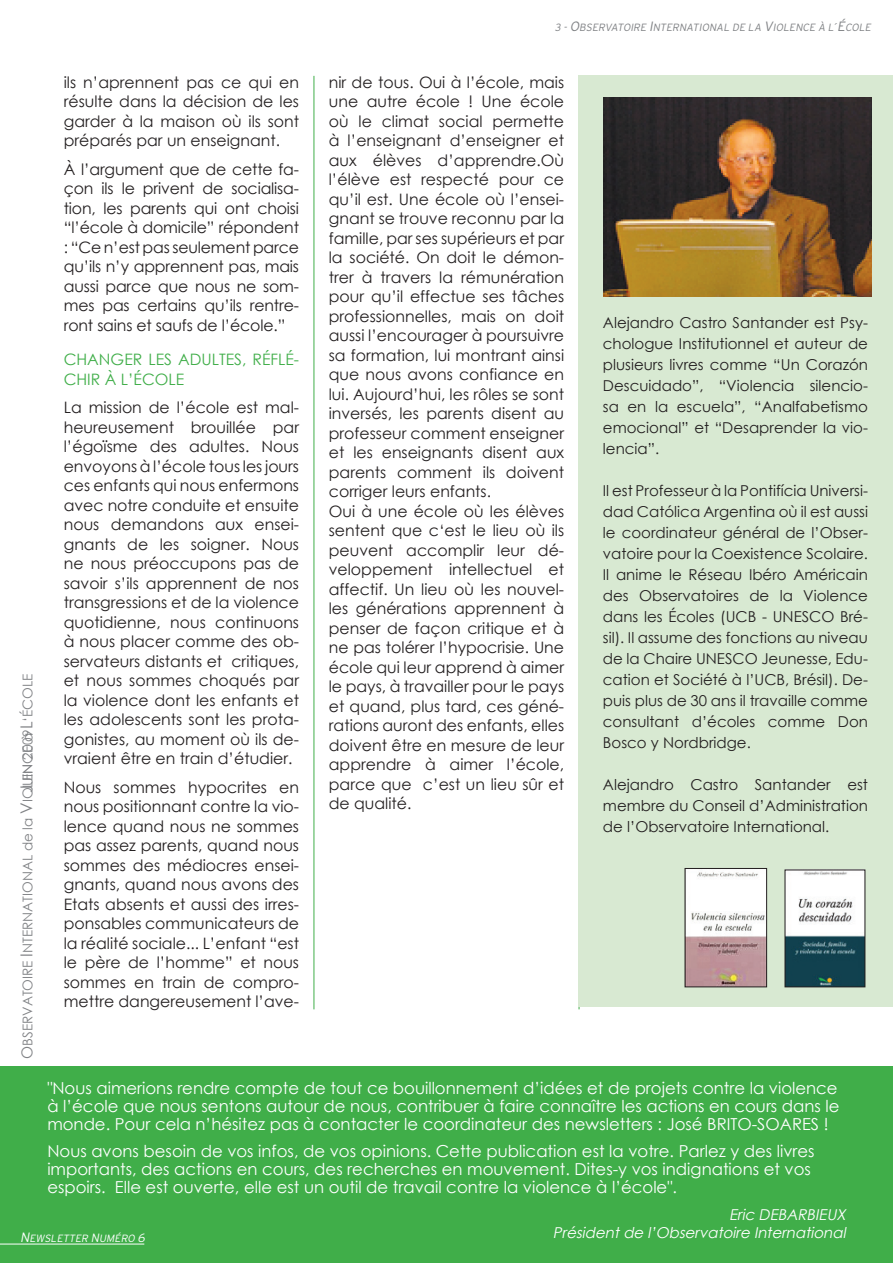
<style>
.page{position:relative;width:893px;height:1263px;background:#fff}
.page>*{position:absolute;margin:0;border:0;box-sizing:border-box;transform-origin:0 0}
.t1{font:16.5px/18px "Century Gothic";color:#fff;text-align:justify}
.t2{font:15.75px/19.5px "Century Gothic";color:#231f20;text-align:justify}
.t3{font:15.75px/19.5px "Century Gothic";color:#40ae49}
.t4{font:15px/21px "Century Gothic";color:#231f20;text-align:justify}
.t5{font:italic 15px "Century Gothic";color:#fff}
.t6{font:13.5px "Century Gothic";color:#808285}
.t7{font:italic 300 13.5px "Interstate";color:#fff}
.t8{font:italic 300 10.5px "Interstate";color:#808285}
.t9{font:italic 300 10.5px "Interstate";color:#fff}
.s1{font-size:13.5px}
.s2{font-size:15px}
.s3{font-size:16.5px}
.s4{font-size:12px}
</style>
<div class="page">
<hr style="left:314px;top:76px;width:1px;height:933px;background:#40ae49">
<hr style="left:579px;top:796px;width:1px;height:213px;background:#40ae49">
<div style="left:0;top:1066px;width:893px;height:197px;background:#40ae49"></div>
<div style="left:579px;top:76px;width:314px;height:931px;background:#d8e9d2"></div>
<img style="left:604px;top:97px;width:268px;height:199px">
<img style="left:687px;top:870px;width:78px;height:115px">
<div style="left:685px;top:868px;width:82px;height:119px;border:1px solid #231f20"></div>
<img style="left:786px;top:872px;width:77px;height:113px">
<div style="left:784px;top:870px;width:81px;height:117px;border:1px solid #231f20"></div>
<hr style="left:0;top:1244px;width:144px;height:1px;background:#fff">
<p class="t8" style="left:555px;top:23px;width:319px">3 - <span class="s1">O</span>BSERVATOIRE <span class="s1">I</span>NTERNATIONAL DE LA <span class="s1">V</span>IOLENCE À L´<span class="s1">É</span>COLE</p>
<p class="t6" style="left:19px;top:1059px;width:387px;rotate:-90deg"><span class="s2">O</span>BSERVATOIRE <span class="s3">I</span>NTERNATIONAL de la <span class="s3">V</span>IOLENCE à <span class="s3">L</span>‘ÉCOLE</p>
<p class="t6" style="left:19px;top:793px;width:65px;rotate:-90deg"><span class="s3">J</span>UI 2009</p>
<p class="t2" style="left:64px;top:72px;width:237px">ils n’aprennent pas ce qui en résulte dans la décision de les garder à la maison où ils sont préparés par un enseignant.</p>
<p class="t2" style="left:64px;top:159px;width:237px">À l’argument que de cette fa&shy;çon ils le privent de socialisa&shy;tion, les parents qui ont choisi “l’école à domicile” répondent : “Ce n’est pas seulement parce qu’ils n’y apprennent pas, mais aussi parce que nous ne som&shy;mes pas certains qu’ils rentre&shy;ront sains et saufs de l’école.”</p>
<p class="t3" style="left:64px;top:349px;width:237px">CHANGER LES ADULTES, RÉFLÉ-<br>CHIR À L’ÉCOLE</p>
<p class="t2" style="left:64px;top:397px;width:237px">La mission de l’école est mal&shy;heureusement brouillée par l’égoïsme des adultes. Nous envoyons à l’école tous les jours ces enfants qui nous enfermons avec notre conduite et ensuite nous demandons aux ensei&shy;gnants de les soigner. Nous ne nous préoccupons pas de savoir s’ils apprennent de nos transgressions et de la violence quotidienne, nous continuons à nous placer comme des ob&shy;servateurs distants et critiques, et nous sommes choqués par la violence dont les enfants et les adolescents sont les prota&shy;gonistes, au moment où ils de&shy;vraient être en train d’étudier.</p>
<p class="t2" style="left:64px;top:777px;width:237px">Nous sommes hypocrites en nous positionnant contre la vio&shy;lence quand nous ne sommes pas assez parents, quand nous sommes des médiocres ensei&shy;gnants, quand nous avons des Etats absents et aussi des irres&shy;ponsables communicateurs de la réalité sociale... L’enfant “est le père de l’homme” et nous sommes en train de compro&shy;mettre dangereusement l’ave-</p>
<p class="t2" style="left:329px;top:72px;width:237px;text-align:left">nir de tous. Oui à l’école, mais une autre école ! Une école où le climat social permette à l’enseignant d’enseigner et aux élèves d’apprendre.Où l’élève est respecté pour ce qu’il est. Une école où l’ensei&shy;gnant se trouve reconnu par la famille, par ses supérieurs et par la société. On doit le démon&shy;trer à travers la rémunération pour qu’il effectue ses tâches professionnelles, mais on doit aussi l’encourager à poursuivre sa formation, lui montrant ainsi que nous avons confiance en lui. Aujourd’hui, les rôles se sont inversés, les parents disent au professeur comment enseigner et les enseignants disent aux parents comment ils doivent corriger leurs enfants.<br>Oui à une école où les élèves sentent que c‘est le lieu où ils peuvent accomplir leur dé&shy;veloppement intellectuel et affectif. Un lieu où les nouvel&shy;les générations apprennent à penser de façon critique et à ne pas tolérer l’hypocrisie. Une école qui leur apprend à aimer le pays, à travailler pour le pays et quand, plus tard, ces géné&shy;rations auront des enfants, elles doivent être en mesure de leur apprendre à aimer l’école, parce que c’est un lieu sûr et de qualité.</p>
<p class="t4" style="left:603px;top:312px;width:267px">Alejandro Castro Santander est Psy&shy;chologue Institutionnel et auteur de plusieurs livres comme “Un Corazón Descuidado”, “Violencia silencio&shy;sa en la escuela”, “Analfabetismo emocional” et “Desaprender la vio&shy;lencia”.</p>
<p class="t4" style="left:603px;top:480px;width:267px">Il est Professeur à la Pontifícia Universi&shy;dad Católica Argentina où il est aussi le coordinateur général de l’Obser&shy;vatoire pour la Coexistence Scolaire.<br>Il anime le Réseau Ibéro Américain des Observatoires de la Violence dans les Écoles (UCB - UNESCO Bré&shy;sil). Il assume des fonctions au niveau de la Chaire UNESCO Jeunesse, Edu&shy;cation et Société à l’UCB, Brésil). De&shy;puis plus de 30 ans il travaille comme consultant d’écoles comme Don Bosco y Nordbridge.</p>
<p class="t4" style="left:603px;top:774px;width:267px">Alejandro Castro Santander est membre du Conseil d’Administration de l’Observatoire International.</p>
<p class="t1" style="left:47px;top:1079px;width:794px">"Nous aimerions rendre compte de tout ce bouillonnement d’idées et de projets contre la violence à l’école que nous sentons autour de nous, contribuer à faire connaître les actions en cours dans le monde. Pour cela n’hésitez pas à contacter le coordinateur des newsletters : José BRITO-SOARES !</p>
<p class="t1" style="left:47px;top:1142px;width:769px;text-align:left">Nous avons besoin de vos infos, de vos opinions. Cette publication est la votre. Parlez y des livres importants, des actions en cours, des recherches en mouvement. Dites-y vos indignations et vos espoirs. Elle est ouverte, elle est un outil de travail contre la violence à l’école".</p>
<p class="t5" style="left:729px;top:1205px;width:121px">Eric DEBARBIEUX</p>
<p class="t7" style="left:20px;top:1232px;width:13px">N</p>
<p class="t5" style="left:553px;top:1223px;width:297px">Président de l’Observatoire International</p>
<p class="t9" style="left:29px;top:1234px;width:119px">EWSLETTER <span class="s4">N</span>UMÉRO <span class="s4">6</span></p>
</div>
